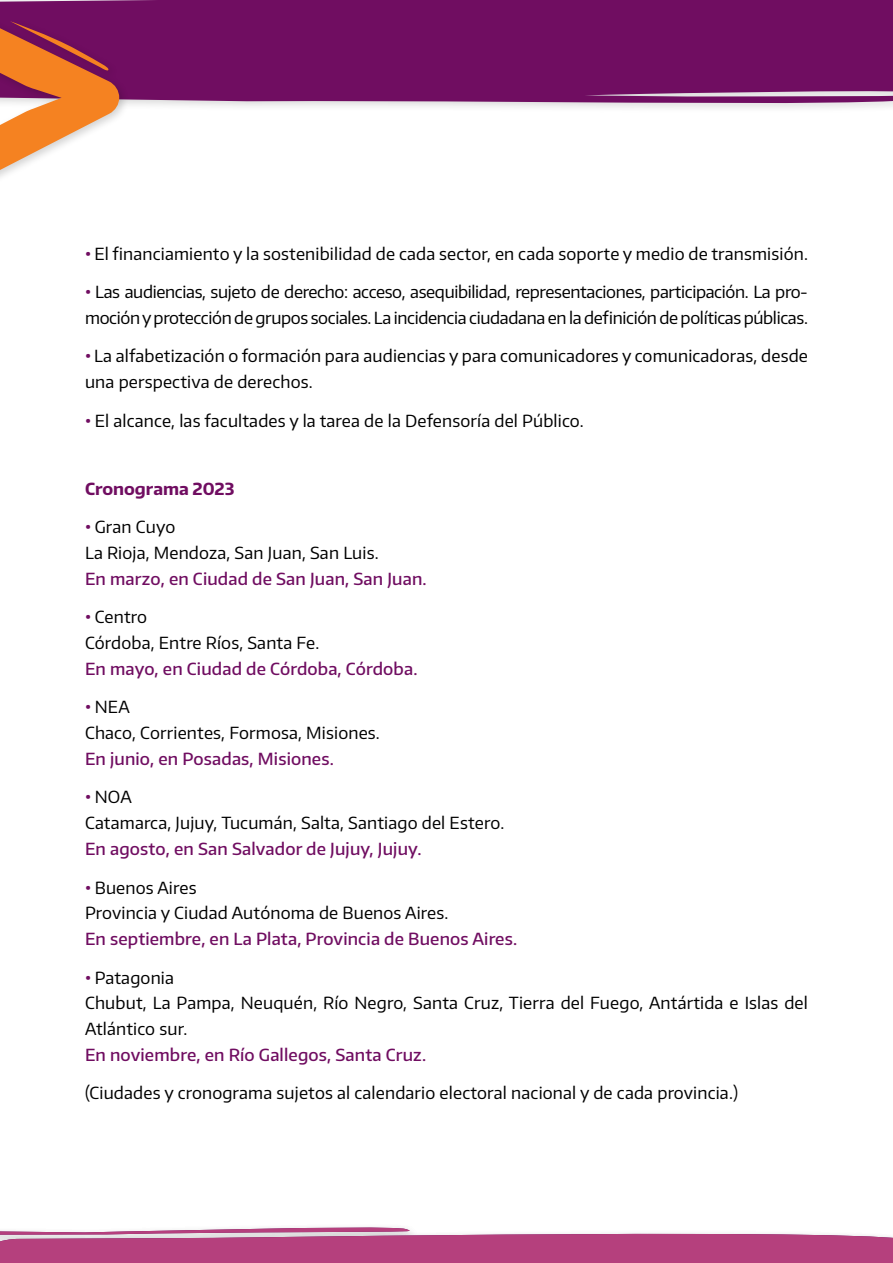
<style>
.page{position:relative;width:893px;height:1263px;background:#fff}
.page>*{position:absolute;margin:0;border:0;box-sizing:border-box;transform-origin:0 0}
.t1{font:16.65px/25.8px "Encode Sans";letter-spacing:.01em;color:#000}
.t2{font:500 16.65px "Encode Sans";letter-spacing:.01em;color:#700d61}
.t3{font:16.65px/25.8px "Encode Sans";letter-spacing:-.02em;color:#000}
.t4{font:700 16.65px "Encode Sans";color:#700d61}
.s1{font-weight:700;color:#700d61}
</style>
<div class="page">
<svg style="left:0;top:0;width:893px;height:108px;background:#781d6b"></svg>
<div style="left:0;top:4px;width:130px;height:197px;background:#000;opacity:.18"></div>
<svg style="left:0;top:9px;width:119px;height:182px"></svg>
<svg style="left:0;top:1227px;width:893px;height:36px;background:#c16394"></svg>
<p class="t1" style="left:85px;top:240px;width:724px"><span class="s1">•</span> El financiamiento y la sostenibilidad de cada sector, en cada soporte y medio de transmisión.</p>
<p class="t3" style="left:85px;top:278px;width:724px"><span class="s1">•</span> Las audiencias, sujeto de derecho: acceso, asequibilidad, representaciones, participación. La pro&shy;moción y protección de grupos sociales. La incidencia ciudadana en la definición de políticas públicas.</p>
<p class="t1" style="left:85px;top:343px;width:724px"><span class="s1">•</span> La alfabetización o formación para audiencias y para comunicadores y comunicadoras, desde una perspectiva de derechos.</p>
<p class="t1" style="left:85px;top:407px;width:500px"><span class="s1">•</span> El alcance, las facultades y la tarea de la Defensoría del Público.</p>
<p class="t4" style="left:85px;top:478px;width:151px">Cronograma 2023</p>
<p class="t1" style="left:85px;top:514px;width:295px"><span class="s1">•</span> Gran Cuyo<br>La Rioja, Mendoza, San Juan, San Luis.</p>
<p class="t2" style="left:85px;top:568px;width:343px">En marzo, en Ciudad de San Juan, San Juan.</p>
<p class="t1" style="left:85px;top:604px;width:236px"><span class="s1">•</span> Centro<br>Córdoba, Entre Ríos, Santa Fe.</p>
<p class="t2" style="left:85px;top:658px;width:334px">En mayo, en Ciudad de Córdoba, Córdoba.</p>
<p class="t1" style="left:85px;top:694px;width:296px"><span class="s1">•</span> NEA<br>Chaco, Corrientes, Formosa, Misiones.</p>
<p class="t2" style="left:85px;top:748px;width:250px">En junio, en Posadas, Misiones.</p>
<p class="t1" style="left:85px;top:784px;width:421px"><span class="s1">•</span> NOA<br>Catamarca, Jujuy, Tucumán, Salta, Santiago del Estero.</p>
<p class="t2" style="left:85px;top:838px;width:338px">En agosto, en San Salvador de Jujuy, Jujuy.</p>
<p class="t1" style="left:85px;top:874px;width:365px"><span class="s1">•</span> Buenos Aires<br>Provincia y Ciudad Autónoma de Buenos Aires.</p>
<p class="t2" style="left:85px;top:928px;width:434px">En septiembre, en La Plata, Provincia de Buenos Aires.</p>
<p class="t1" style="left:85px;top:964px;width:724px"><span class="s1">•</span> Patagonia<br>Chubut, La Pampa, Neuquén, Río Negro, Santa Cruz, Tierra del Fuego, Antártida e Islas del<br>Atlántico sur.</p>
<p class="t2" style="left:85px;top:1043px;width:343px">En noviembre, en Río Gallegos, Santa Cruz.</p>
<p class="t1" style="left:85px;top:1080px;width:654px">(Ciudades y cronograma sujetos al calendario electoral nacional y de cada provincia.)</p>
</div>
